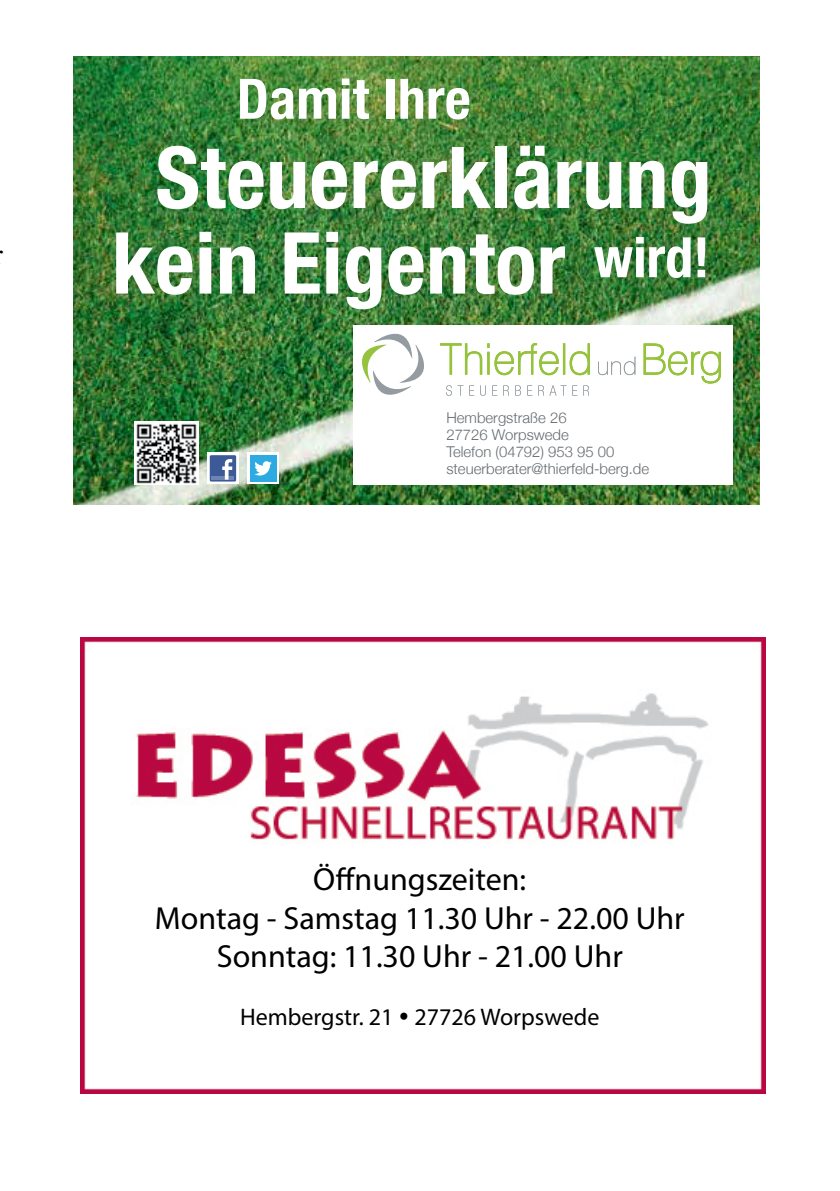
<style>
.page{position:relative;width:840px;height:1191px;background:#fff}
.page>*{position:absolute;margin:0;border:0;box-sizing:border-box;transform-origin:0 0}
.t1{font:700 condensed 85.6px/85.6px "Helvetica Neue";letter-spacing:.005em;color:#fff;text-align:center}
.t2{font:700 condensed 55.8px "Helvetica Neue";letter-spacing:.005em;color:#fff}
.t3{font:32px/38.4px "Myriad Pro";color:#000;text-align:center}
.t4{font:24px "Myriad Pro";color:#000}
.t5{font:300 14.8px/16.8px "Helvetica Neue";color:#666c71}
</style>
<div class="page">
<img style="left:73px;top:57px;width:685px;height:448px">
<div style="left:352px;top:325px;width:380px;height:160px;background:#fff"></div>
<svg style="left:643px;top:343px;width:77px;height:41px"></svg>
<svg style="left:598px;top:356px;width:37px;height:19px"></svg>
<svg style="left:362px;top:334px;width:227px;height:62px"></svg>
<svg style="left:207px;top:452px;width:32px;height:32px"></svg>
<div style="left:247px;top:452px;width:32px;height:32px;background:linear-gradient(to right,#fff,#fff)"></div>
<div style="left:210px;top:455px;width:26px;height:26px;background:#3c5a98;border-radius:2px"></div>
<hr style="left:211px;top:476px;width:23px;height:3px;background:#6d85b3">
<svg style="left:222px;top:459px;width:10px;height:20px"></svg>
<div style="left:250px;top:455px;width:26px;height:26px;background:#2caae1"></div>
<svg style="left:254px;top:461px;width:18px;height:14px"></svg>
<img style="left:135px;top:421px;width:63px;height:63px">
<img style="left:81px;top:637px;width:684px;height:456px">
<h2 class="t2" style="left:237px;top:65px;width:235px">Damit Ihre</h2>
<h1 class="t1" style="left:112px;top:134px;width:601px">Steuererklärung kein Eigentor <sup>wird!</sup></h1>
<p class="t5" style="left:446px;top:409px;width:204px">Hembergstraße 26<br>27726 Worpswede<br>Telefon (04792) 953 95 00 steuerberater@thierfeld-berg.de</p>
<h3 class="t3" style="left:155px;top:860px;width:531px">Öffnungszeiten:<br>Montag - Samstag 11.30 Uhr - 22.00 Uhr<br>Sonntag: 11.30 Uhr - 21.00 Uhr</h3>
<h3 class="t4" style="left:240px;top:1002px;width:360px">Hembergstr. 21 • 27726 Worpswede</h3>
</div>
